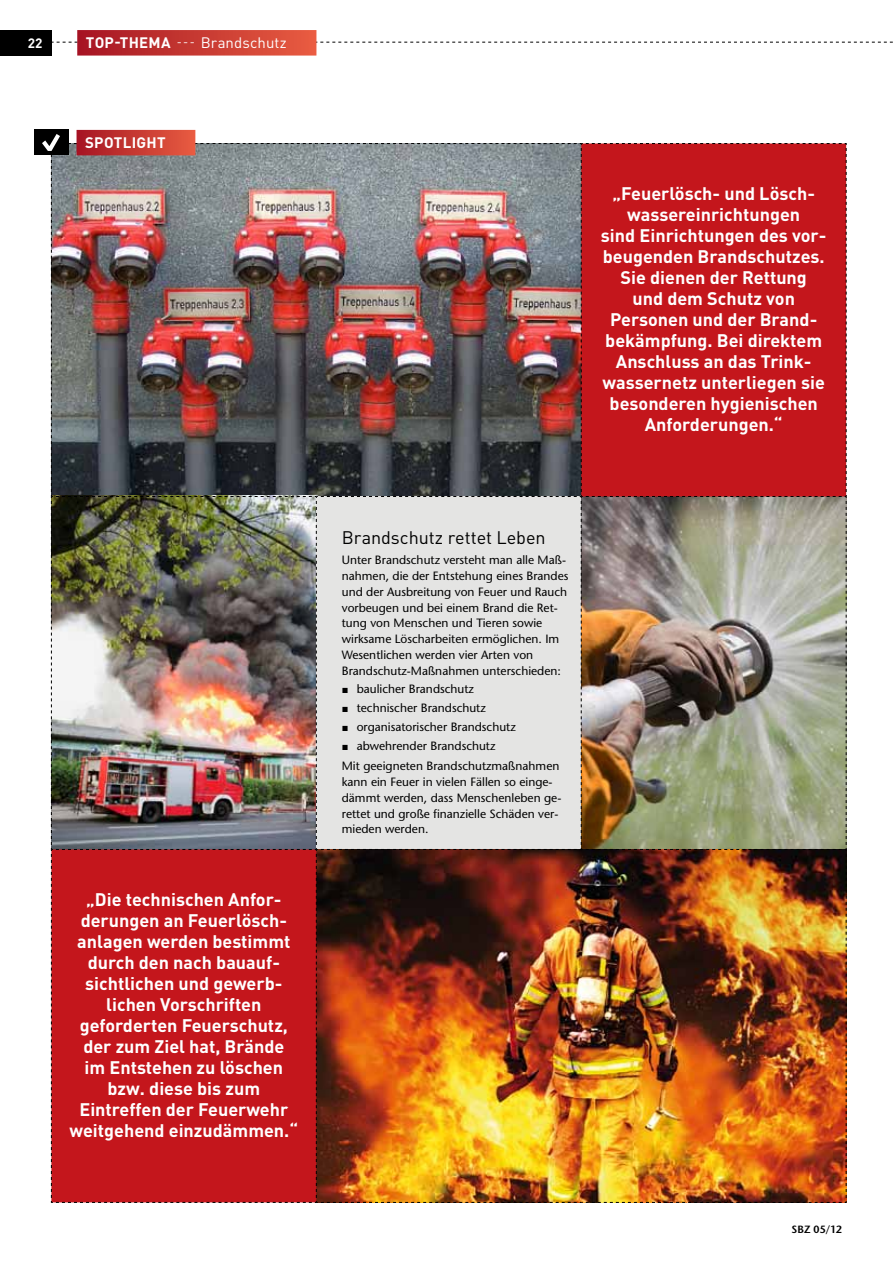
<style>
.page{position:relative;width:893px;height:1263px;background:#fff}
.page>*{position:absolute;margin:0;border:0;box-sizing:border-box;transform-origin:0 0}
.t1{font:700 18px/21px "DIN Pro";color:#fff;text-align:center}
.t2{font:18px "DIN Pro";letter-spacing:-.005em;color:#000}
.t3{font:15px "DIN Pro";letter-spacing:.01em;color:#fff}
.t4{font:700 15px "DIN Pro";letter-spacing:.02em;color:#fff}
.t5{font:700 13.5px "DIN Pro";color:#fff}
.t6{font:500 12px/15.8px "Stone Sans Std";color:#000}
.t7{font:600 10.5px "Stone Sans Std";letter-spacing:.01em;color:#000}
.s1{font-weight:700}
.s2{font-size:12px}
</style>
<div class="page">
<div style="left:0;top:30px;width:51px;height:25px;background:#000"></div>
<svg style="left:51px;top:42px;width:842px;height:1px"></svg>
<div style="left:77px;top:30px;width:239px;height:26px;background:linear-gradient(to right,#a51523,#e85d41)"></div>
<div style="left:77px;top:130px;width:118px;height:25px;background:linear-gradient(to right,#a51523,#e85c41)"></div>
<div style="left:34px;top:130px;width:34px;height:25px;background:#000"></div>
<img style="left:42px;top:134px;width:805px;height:1069px">
<p class="t5" style="left:28px;top:34px;width:16px">22</p>
<p class="t3" style="left:86px;top:32px;width:202px"><span class="s1">Top-Thema</span> <span class="s2">---</span> Brandschutz</p>
<p class="t4" style="left:85px;top:133px;width:79px">Spotlight</p>
<p class="t1" style="left:70px;top:888px;width:230px">„Die technischen Anfor&shy;derungen an Feuerlösch&shy;anlagen werden bestimmt durch den nach bauauf&shy;sichtlichen und gewerb&shy;lichen Vorschriften geforderten Feuerschutz, der zum Ziel hat, Brände<br>im Entstehen zu löschen bzw. diese bis zum<br>Eintreffen der Feuerwehr weitgehend einzudämmen.“</p>
<p class="t1" style="left:601px;top:182px;width:227px">„Feuerlösch- und Lösch&shy;wassereinrichtungen<br>sind Einrichtungen des vor&shy;beugenden Brandschutzes.<br>Sie dienen der Rettung<br>und dem Schutz von<br>Personen und der Brand&shy;bekämpfung. Bei direktem<br>Anschluss an das Trink&shy;wassernetz unterliegen sie besonderen hygienischen<br>Anforderungen.“</p>
<h1 class="t2" style="left:342px;top:526px;width:205px">Brandschutz rettet Leben</h1>
<p class="t6" style="left:342px;top:552px;width:228px">Unter Brandschutz versteht man alle Maß&shy;nahmen, die der Entstehung eines Brandes und der Ausbreitung von Feuer und Rauch vorbeugen und bei einem Brand die Ret&shy;tung von Menschen und Tieren sowie wirksame Löscharbeiten ermöglichen. Im Wesentlichen werden vier Arten von Brandschutz-Maßnahmen unterschieden:</p>
<p class="t6" style="left:342px;top:681px;width:134px">▪ baulicher Brandschutz</p>
<p class="t6" style="left:342px;top:700px;width:146px">▪ technischer Brandschutz</p>
<p class="t6" style="left:342px;top:719px;width:175px">▪ organisatorischer Brandschutz</p>
<p class="t6" style="left:342px;top:736px;width:219px;line-height:20px">▪ abwehrender Brandschutz<br>Mit geeigneten Brandschutzmaßnahmen</p>
<p class="t6" style="left:342px;top:774px;width:221px">kann ein Feuer in vielen Fällen so einge&shy;dämmt werden, dass Menschenleben ge&shy;rettet und große finanzielle Schäden ver&shy;mieden werden.</p>
<p class="t7" style="left:791px;top:1223px;width:52px">SBZ 05/12</p>
</div>
